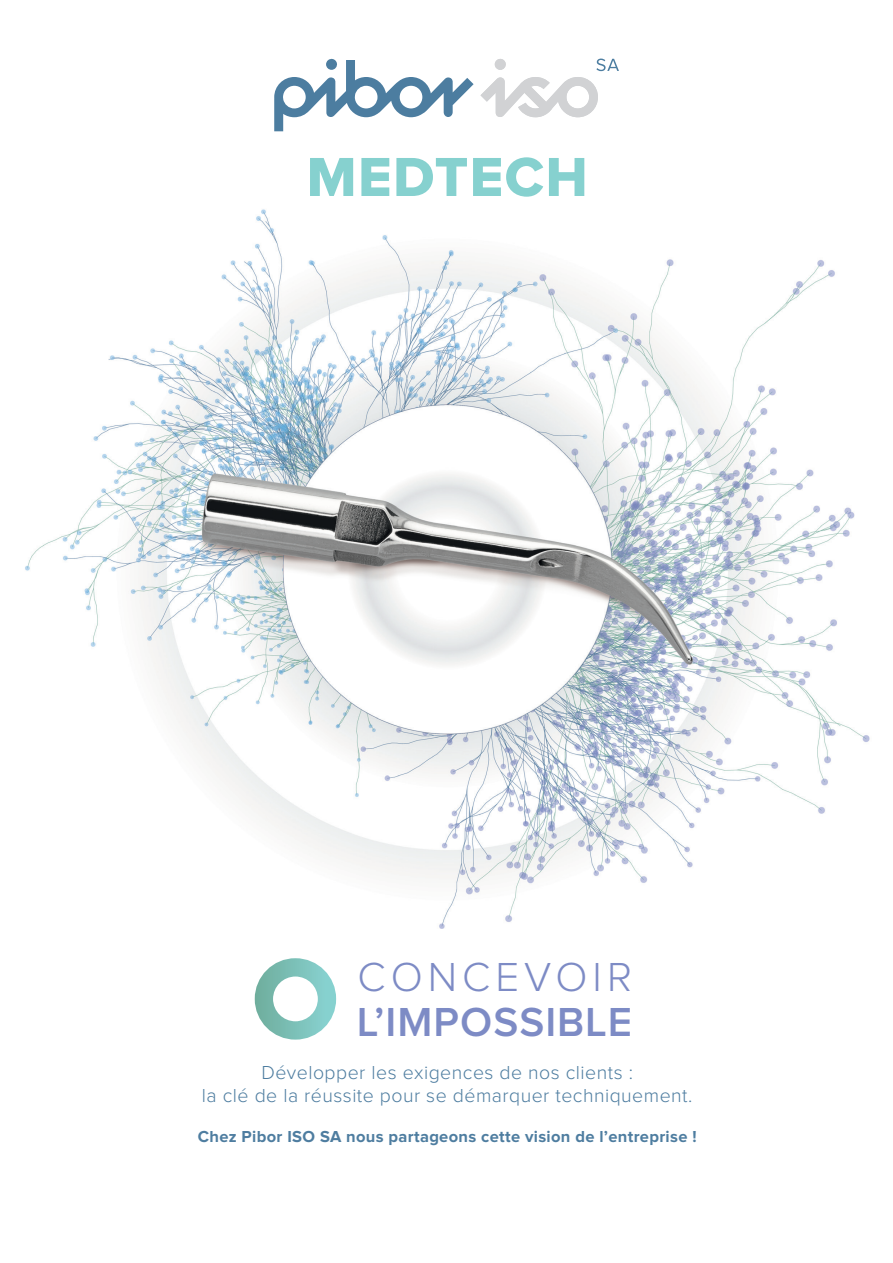
<style>
.page{position:relative;width:893px;height:1263px;background:#fff}
.page>*{position:absolute;margin:0;border:0;box-sizing:border-box;transform-origin:0 0}
.t1{font:57px "Proxima Nova Extrabld";letter-spacing:.025em;color:#86d1cf}
.t2{font:600 42px "Proxima Nova";letter-spacing:.025em;color:#7d8bc5}
.t3{font:300 42px "Proxima Nova";letter-spacing:.12em;color:#7d8bc5}
.t4{font:300 19.5px/23.4px "Proxima Nova";letter-spacing:.025em;color:#4e7da0;text-align:center}
.t5{font:700 16.5px "Proxima Nova";letter-spacing:.02em;color:#4e7da0}
</style>
<div class="page">
<img style="left:25px;top:58px;width:845px;height:982px">
<svg style="left:274px;top:59px;width:200px;height:72px"></svg>
<svg style="left:480px;top:59px;width:139px;height:58px"></svg>
<div style="left:255px;top:958px;width:81px;height:81px;border:18px solid #fff;border-radius:50%"></div>
<h1 class="t1" style="left:307px;top:151px;width:283px">MEDTECH</h1>
<h2 class="t3" style="left:357px;top:958px;width:276px">CONCEVOIR</h2>
<h2 class="t2" style="left:357px;top:1003px;width:276px">L’IMPOSSIBLE</h2>
<p class="t4" style="left:202px;top:1061px;width:492px">Développer les exigences de nos clients :<br>la clé de la réussite pour se démarquer techniquement.</p>
<p class="t5" style="left:198px;top:1129px;width:500px">Chez Pibor ISO SA nous partageons cette vision de l’entreprise !</p>
</div>
